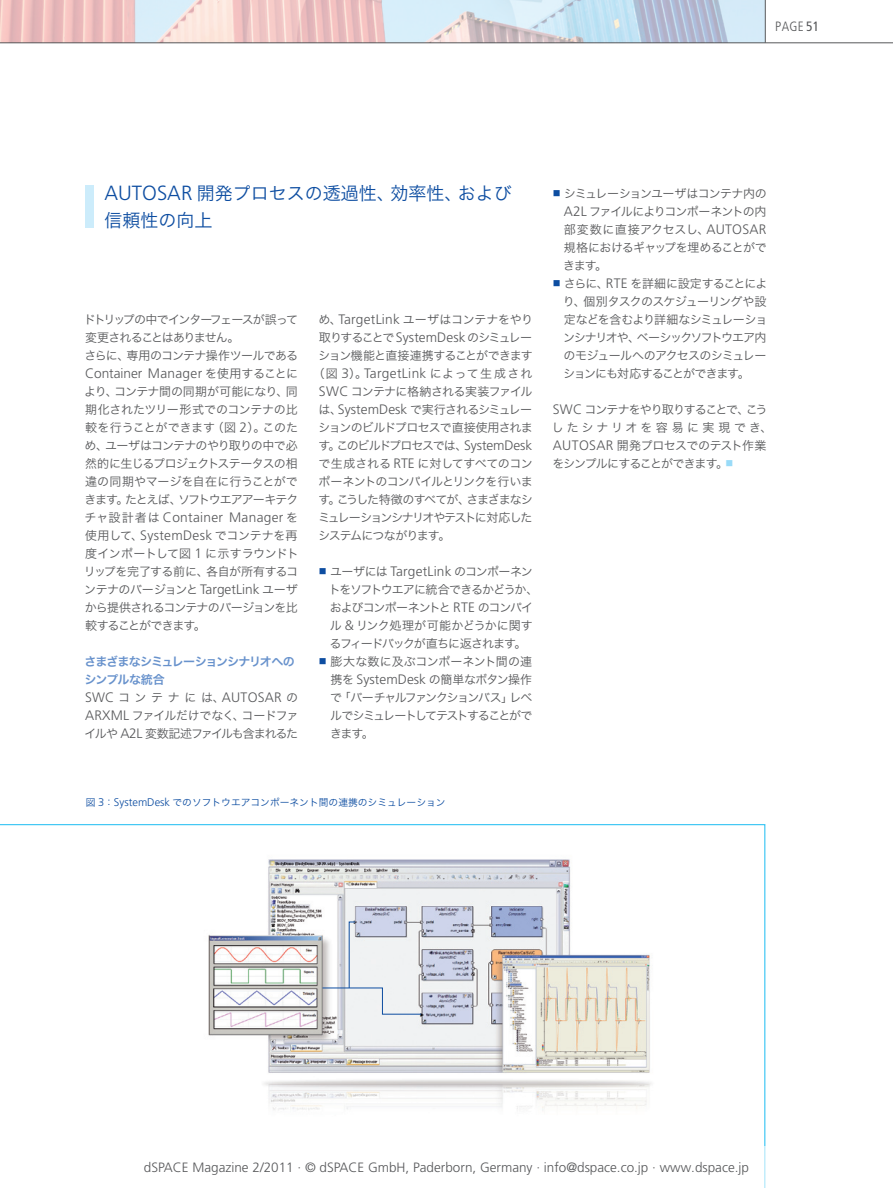
<style>
.page{position:relative;width:893px;height:1188px;background:#fff}
.page>*{position:absolute;margin:0;border:0;box-sizing:border-box;transform-origin:0 0}
.J_HL_14_18_light_c10{font:18px/27px "Hira Kaku Pro W3";color:#0d4da1}
.copy_9_12_light_80k{font:300 13.65px "Frutiger LT Pro";letter-spacing:.025em;color:#57585a}
.copy_9_12_light_80k-2{font:300 13.65px "Frutiger LT Pro";letter-spacing:-.005em;color:#57585a}
.t1{font:300 13.5px "Frutiger LT Pro";color:#57585a}
.t2{font:300 condensed 13.5px "Frutiger LT Pro";color:#57585a}
.copy_9_12_light_80k-3{font:12px/18px "Hira Kaku Pro W3";letter-spacing:-.075em;color:#57585a;text-align:justify}
.copy_9_12_light_80k-4{font:12px "Hira Kaku Pro W3";letter-spacing:-.12em;color:#57585a}
.copy_9_12_light_80k-5{font:12px "Hira Kaku Pro W3";letter-spacing:-.055em;color:#57585a}
.HL_9_12_bold_60-35-0{font:12px/18px "Hira Kaku Pro W6";letter-spacing:-.08em;color:#6892cc}
.copy_9_12_light_80k-6{font:12px "Hira Kaku Pro W3";letter-spacing:-.105em;color:#57585a}
.copy_9_12_light_80k-7{font:12px "Hira Kaku Pro W3";letter-spacing:-.02em;color:#57585a}
.copy_9_12_light_80k-8{font:12px "Hira Kaku Pro W3";letter-spacing:.075em;color:#57585a}
.copy_9_12_light_80k-9{font:12px "Hira Kaku Pro W3";letter-spacing:-.025em;color:#57585a}
.BU_7_5_9_light_itali{font:9.75px "Hira Kaku Pro W3";color:#0d4da1}
.s1{font-weight:400}
.s2{font-family:"Frutiger LT Pro";font-weight:300;font-size:20.55px}
.s3{font-family:"Hira Kaku Pro W3";font-weight:400;font-size:12px}
.s4{font-family:"Frutiger LT Pro";font-weight:300;font-size:13.65px}
.s5{color:#0d4da1}
.s6{color:#99dbf8}
.s7{font-family:"Frutiger LT Pro";font-weight:300;font-size:11.1px}
</style>
<div class="page">
<div style="left:85px;top:185px;width:9px;height:43px;background:#ccecfb"></div>
<svg style="left:0;top:824px;width:766px;height:322px"></svg>
<img style="left:169px;top:851px;width:490px;height:285px">
<svg style="left:322px;top:921px;width:100px;height:94px"></svg>
<svg style="left:0;top:0;width:765px;height:43px;background:#dad0d7"></svg>
<hr style="left:0;top:43px;width:893px;height:1px;background:#57585a">
<hr style="left:765px;top:0;width:1px;height:43px;background:#57585a">
<p class="t2" style="left:775px;top:18px;width:46px">PAGE <span class="s1">51</span></p>
<p class="J_HL_14_18_light_c10" style="left:105px;top:178px;width:409px"><span class="s2">AUTOSAR</span> 開発プロセスの透過性、効率性、および信頼性の向上</p>
<p class="copy_9_12_light_80k-3" style="left:84px;top:310px;width:216px">ドトリップの中でインターフェースが誤って変更されることはありません。</p>
<p class="copy_9_12_light_80k-5" style="left:84px;top:345px;width:215px">さらに、専用のコンテナ操作ツールである</p>
<p class="copy_9_12_light_80k-2" style="left:85px;top:366px;width:215px">Container Manager <span class="s3">を使用することに</span></p>
<p class="copy_9_12_light_80k-3" style="left:84px;top:382px;width:216px">より、コンテナ間の同期が可能になり、同期化されたツリー形式でのコンテナの比較を行うことができます（図 <span class="s4">2</span>）。このため、ユーザはコンテナのやり取りの中で必然的に生じるプロジェクトステータスの相違の同期やマージを自在に行うことができます。たとえば、ソフトウエアアーキテク</p>
<p class="copy_9_12_light_80k" style="left:85px;top:510px;width:215px"><span class="s3">チャ設計者は</span> Container Manager <span class="s3">を</span></p>
<p class="copy_9_12_light_80k-3" style="left:84px;top:526px;width:216px">使用して、<span class="s4">SystemDesk</span> でコンテナを再度インポートして図 <span class="s4">1</span> に示すラウンドトリップを完了する前に、各自が所有するコンテナのバージョンと <span class="s4">TargetLink</span> ユーザから提供されるコンテナのバージョンを比較することができます。</p>
<p class="HL_9_12_bold_60-35-0" style="left:85px;top:652px;width:212px">さまざまなシミュレーションシナリオへのシンプルな統合</p>
<p class="copy_9_12_light_80k" style="left:85px;top:690px;width:214px">SWC <span class="s3">コンテナには、</span>AUTOSAR <span class="s3">の</span></p>
<p class="copy_9_12_light_80k-3" style="left:85px;top:706px;width:215px"><span class="s4">ARXML</span> ファイルだけでなく、コードファイルや <span class="s4">A2L</span> 変数記述ファイルも含まれるた</p>
<p class="copy_9_12_light_80k-7" style="left:318px;top:309px;width:216px">め、<span class="s4">TargetLink</span> ユーザはコンテナをやり</p>
<p class="copy_9_12_light_80k-4" style="left:319px;top:327px;width:215px">取りすることで<span class="s4">SystemDesk</span>のシミュレー</p>
<p class="copy_9_12_light_80k-3" style="left:318px;top:346px;width:216px">ション機能と直接連携することができます</p>
<p class="copy_9_12_light_80k-8" style="left:313px;top:363px;width:221px">（図 <span class="s4">3</span>）。<span class="s4">TargetLink</span> によって生成され</p>
<p class="copy_9_12_light_80k-5" style="left:319px;top:381px;width:215px"><span class="s4">SWC</span> コンテナに格納される実装ファイル</p>
<p class="copy_9_12_light_80k-3" style="left:319px;top:400px;width:215px">は、<span class="s4">SystemDesk</span> で実行されるシミュレー</p>
<p class="copy_9_12_light_80k-3" style="left:318px;top:418px;width:216px">ションのビルドプロセスで直接使用されま</p>
<p class="copy_9_12_light_80k-6" style="left:318px;top:435px;width:215px">す。このビルドプロセスでは、<span class="s4">SystemDesk</span></p>
<p class="copy_9_12_light_80k-9" style="left:318px;top:453px;width:216px">で生成される <span class="s4">RTE</span> に対してすべてのコン</p>
<p class="copy_9_12_light_80k-3" style="left:319px;top:472px;width:216px">ポーネントのコンパイルとリンクを行いま</p>
<p class="copy_9_12_light_80k-3" style="left:318px;top:490px;width:216px">す。こうした特徴のすべてが、さまざまなシ</p>
<p class="copy_9_12_light_80k-4" style="left:318px;top:507px;width:216px">ミュレーションシナリオやテストに対応した</p>
<p class="copy_9_12_light_80k-3" style="left:318px;top:526px;width:134px">システムにつながります。</p>
<p class="copy_9_12_light_80k-3" style="left:329px;top:562px;width:211px;text-align:left;text-indent:-10px"><span class="s5">■</span> ユーザには <span class="s4">TargetLink</span> のコンポーネントをソフトウエアに統合できるかどうか、およびコンポーネントと <span class="s4">RTE</span> のコンパイル <span class="s4">&amp;</span> リンク処理が可能かどうかに関するフィードバックが直ちに返されます。</p>
<p class="copy_9_12_light_80k-3" style="left:330px;top:652px;width:204px;text-indent:-11px"><span class="s5">■</span> 膨大な数に及ぶコンポーネント間の連携を <span class="s4">SystemDesk</span> の簡単なボタン操作で「バーチャルファンクションバス」レベルでシミュレートしてテストすることができます。</p>
<p class="copy_9_12_light_80k-3" style="left:563px;top:183px;width:205px;text-indent:-10px"><span class="s5">■</span> シミュレーションユーザはコンテナ内の<span class="s4">A2L</span> ファイルによりコンポーネントの内部変数に直接アクセスし、<span class="s4">AUTOSAR</span>規格におけるギャップを埋めることができます。</p>
<p class="copy_9_12_light_80k-3" style="left:563px;top:274px;width:206px;text-indent:-10px"><span class="s5">■</span> さらに、<span class="s4">RTE</span> を詳細に設定することにより、個別タスクのスケジューリングや設定などを含むより詳細なシミュレーションシナリオや、ベーシックソフトウエア内のモジュールへのアクセスのシミュレーションにも対応することができます。</p>
<p class="copy_9_12_light_80k-3" style="left:552px;top:400px;width:222px;text-align:left"><span class="s4">SWC</span> コンテナをやり取りすることで、こうしたシナリオを容易に実現でき、<br><span class="s4">AUTOSAR</span> 開発プロセスでのテスト作業をシンプルにすることができます。<span class="s6">■</span></p>
<p class="BU_7_5_9_light_itali" style="left:86px;top:794px;width:361px">図 <span class="s7">3</span>：<span class="s7">SystemDesk</span> でのソフトウエアコンポーネント間の連携のシミュレーション</p>
<p class="t1" style="left:144px;top:1159px;width:607px">dSPACE Magazine 2/2011 · © dSPACE GmbH, Paderborn, Germany · info@dspace.co.jp · www.dspace.jp</p>
</div>
